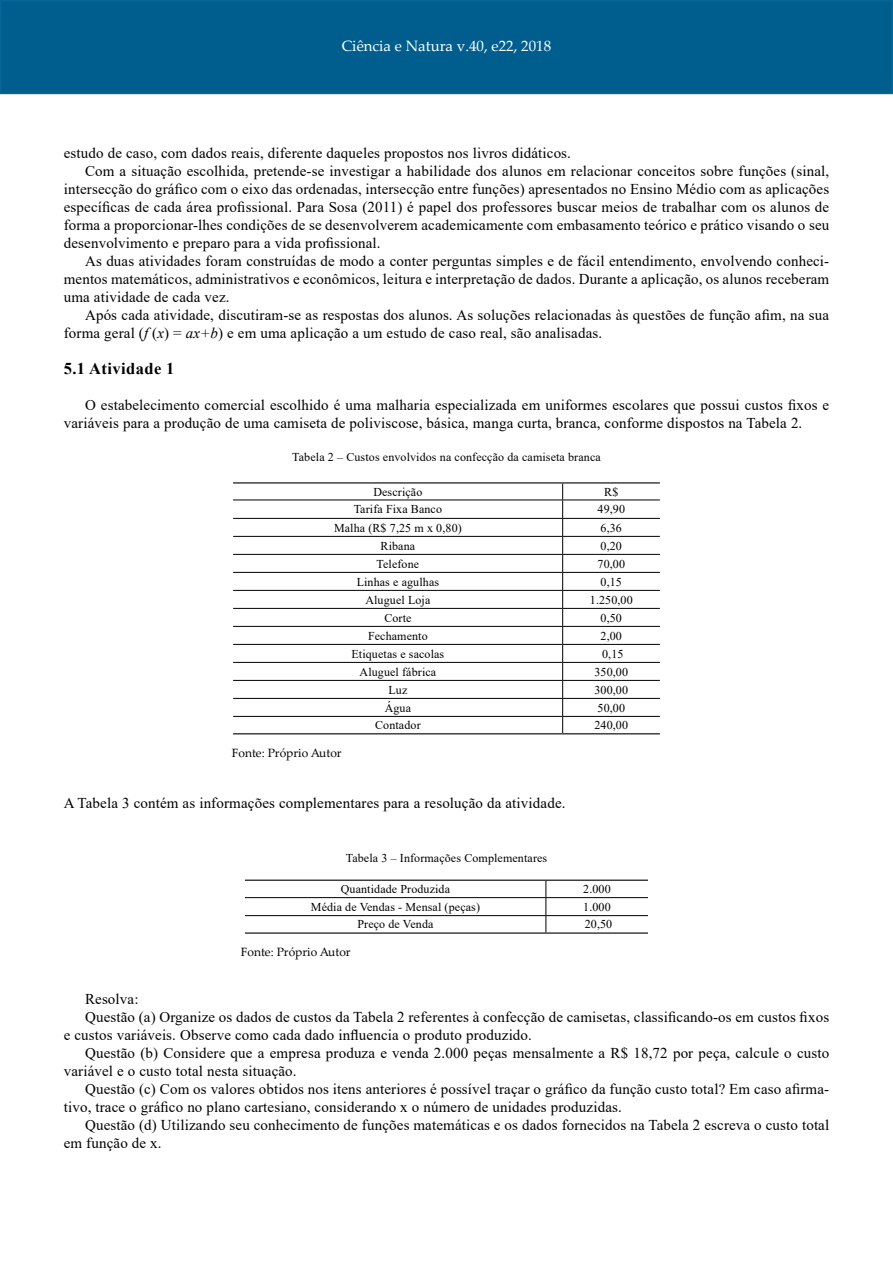
<style>
.page{position:relative;width:893px;height:1263px;background:#fff}
.page>*{position:absolute;margin:0;border:0;box-sizing:border-box;transform-origin:0 0}
.t1{font:700 16.5px "Times New Roman";letter-spacing:.025em;color:#000}
.t2{font:15px/18px "Times New Roman";letter-spacing:.01em;color:#000}
.t3{font:15px "Palatino Linotype";color:#fff}
.t4{font:12px "Times New Roman";letter-spacing:.01em;color:#000}
.t5{font:12px "Palatino Linotype";color:#000}
.s1{font-style:italic}
</style>
<div class="page">
<div style="left:0;top:0;width:893px;height:94px;background:#005e8e;border:2px solid #056699"></div>
<hr style="left:233px;top:482px;width:330px;height:1px;background:#000">
<hr style="left:563px;top:482px;width:97px;height:1px;background:#000">
<hr style="left:233px;top:733px;width:330px;height:1px;background:#000">
<hr style="left:563px;top:733px;width:97px;height:1px;background:#000">
<hr style="left:233px;top:500px;width:330px;height:1px;background:#000">
<hr style="left:563px;top:500px;width:97px;height:1px;background:#000">
<hr style="left:233px;top:518px;width:330px;height:1px;background:#000">
<hr style="left:563px;top:518px;width:97px;height:1px;background:#000">
<hr style="left:233px;top:536px;width:330px;height:1px;background:#000">
<hr style="left:563px;top:536px;width:97px;height:1px;background:#000">
<hr style="left:233px;top:554px;width:330px;height:1px;background:#000">
<hr style="left:563px;top:554px;width:97px;height:1px;background:#000">
<hr style="left:233px;top:572px;width:330px;height:1px;background:#000">
<hr style="left:563px;top:572px;width:97px;height:1px;background:#000">
<hr style="left:233px;top:590px;width:330px;height:1px;background:#000">
<hr style="left:563px;top:590px;width:97px;height:1px;background:#000">
<hr style="left:233px;top:608px;width:330px;height:1px;background:#000">
<hr style="left:563px;top:608px;width:97px;height:1px;background:#000">
<hr style="left:233px;top:626px;width:330px;height:1px;background:#000">
<hr style="left:563px;top:626px;width:97px;height:1px;background:#000">
<hr style="left:233px;top:644px;width:330px;height:1px;background:#000">
<hr style="left:563px;top:644px;width:97px;height:1px;background:#000">
<hr style="left:233px;top:662px;width:330px;height:1px;background:#000">
<hr style="left:563px;top:662px;width:97px;height:1px;background:#000">
<hr style="left:233px;top:680px;width:330px;height:1px;background:#000">
<hr style="left:563px;top:680px;width:97px;height:1px;background:#000">
<hr style="left:233px;top:698px;width:330px;height:1px;background:#000">
<hr style="left:563px;top:698px;width:97px;height:1px;background:#000">
<hr style="left:233px;top:716px;width:330px;height:1px;background:#000">
<hr style="left:563px;top:716px;width:97px;height:1px;background:#000">
<svg style="left:562px;top:483px;width:1px;height:250px"></svg>
<hr style="left:245px;top:880px;width:301px;height:1px;background:#000">
<hr style="left:546px;top:880px;width:102px;height:1px;background:#000">
<hr style="left:245px;top:932px;width:301px;height:2px;background:#000">
<hr style="left:546px;top:932px;width:102px;height:2px;background:#000">
<hr style="left:245px;top:897px;width:301px;height:1px;background:#000">
<hr style="left:546px;top:897px;width:102px;height:1px;background:#000">
<hr style="left:245px;top:915px;width:301px;height:1px;background:#000">
<hr style="left:546px;top:915px;width:102px;height:1px;background:#000">
<svg style="left:545px;top:881px;width:1px;height:51px"></svg>
<p class="t3" style="left:342px;top:35px;width:211px">Ciência e Natura v.40, e22, 2018</p>
<p class="t2" style="left:64px;top:144px;width:509px">estudo de caso, com dados reais, diferente daqueles propostos nos livros didáticos.</p>
<p class="t2" style="left:85px;top:162px;width:746px">Com a situação escolhida, pretende-se investigar a habilidade dos alunos em relacionar conceitos sobre funções (sinal,</p>
<p class="t2" style="left:64px;top:180px;width:767px">intersecção do gráfico com o eixo das ordenadas, intersecção entre funções) apresentados no Ensino Médio com as aplicações</p>
<p class="t2" style="left:64px;top:198px;width:767px">específicas de cada área profissional. Para Sosa (2011) é papel dos professores buscar meios de trabalhar com os alunos de</p>
<p class="t2" style="left:64px;top:216px;width:767px">forma a proporcionar-lhes condições de se desenvolverem academicamente com embasamento teórico e prático visando o seu</p>
<p class="t2" style="left:64px;top:234px;width:318px">desenvolvimento e preparo para a vida profissional.</p>
<p class="t2" style="left:85px;top:252px;width:746px">As duas atividades foram construídas de modo a conter perguntas simples e de fácil entendimento, envolvendo conheci-</p>
<p class="t2" style="left:64px;top:270px;width:767px">mentos matemáticos, administrativos e econômicos, leitura e interpretação de dados. Durante a aplicação, os alunos receberam</p>
<p class="t2" style="left:64px;top:288px;width:167px">uma atividade de cada vez.</p>
<p class="t2" style="left:85px;top:306px;width:746px">Após cada atividade, discutiram-se as respostas dos alunos. As soluções relacionadas às questões de função afim, na sua</p>
<p class="t2" style="left:64px;top:324px;width:540px">forma geral (<span class="s1">f</span> (<span class="s1">x</span>) = <span class="s1">ax+b</span>) e em uma aplicação a um estudo de caso real, são analisadas.</p>
<p class="t1" style="left:64px;top:357px;width:112px">5.1 Atividade 1</p>
<p class="t2" style="left:64px;top:396px;width:767px;text-indent:21px">O estabelecimento comercial escolhido é uma malharia especializada em uniformes escolares que possui custos fixos e variáveis para a produção de uma camiseta de poliviscose, básica, manga curta, branca, conforme dispostos na Tabela 2.</p>
<p class="t4" style="left:292px;top:449px;width:310px">Tabela 2 – Custos envolvidos na confecção da camiseta branca</p>
<p class="t4" style="left:373px;top:483px;width:50px">Descrição</p>
<p class="t4" style="left:604px;top:483px;width:16px">R$</p>
<p class="t4" style="left:354px;top:501px;width:90px">Tarifa Fixa Banco</p>
<p class="t4" style="left:598px;top:501px;width:29px">49,90</p>
<p class="t4" style="left:334px;top:519px;width:129px">Malha (R$ 7,25 m x 0,80)</p>
<p class="t4" style="left:601px;top:519px;width:23px">6,36</p>
<p class="t4" style="left:381px;top:537px;width:36px">Ribana</p>
<p class="t4" style="left:601px;top:537px;width:23px">0,20</p>
<p class="t4" style="left:377px;top:555px;width:44px">Telefone</p>
<p class="t4" style="left:598px;top:555px;width:29px">70,00</p>
<p class="t4" style="left:357px;top:573px;width:84px">Linhas e agulhas</p>
<p class="t4" style="left:601px;top:573px;width:23px">0,15</p>
<p class="t4" style="left:365px;top:591px;width:66px">Aluguel Loja</p>
<p class="t4" style="left:590px;top:591px;width:44px">1.250,00</p>
<p class="t4" style="left:384px;top:609px;width:29px">Corte</p>
<p class="t4" style="left:601px;top:609px;width:23px">0,50</p>
<p class="t4" style="left:368px;top:627px;width:61px">Fechamento</p>
<p class="t4" style="left:601px;top:627px;width:23px">2,00</p>
<p class="t4" style="left:351px;top:645px;width:94px">Etiquetas e sacolas</p>
<p class="t4" style="left:602px;top:645px;width:23px">0,15</p>
<p class="t4" style="left:360px;top:663px;width:78px">Aluguel fábrica</p>
<p class="t4" style="left:594px;top:663px;width:35px">350,00</p>
<p class="t4" style="left:388px;top:681px;width:20px">Luz</p>
<p class="t4" style="left:594px;top:681px;width:35px">300,00</p>
<p class="t4" style="left:385px;top:699px;width:28px">Água</p>
<p class="t4" style="left:598px;top:699px;width:29px">50,00</p>
<p class="t4" style="left:375px;top:717px;width:47px">Contador</p>
<p class="t4" style="left:594px;top:717px;width:35px">240,00</p>
<p class="t5" style="left:232px;top:745px;width:111px">Fonte: Próprio Autor</p>
<p class="t2" style="left:64px;top:793px;width:503px">A Tabela 3 contém as informações complementares para a resolução da atividade.</p>
<p class="t4" style="left:346px;top:849px;width:203px">Tabela 3 – Informações Complementares</p>
<p class="t4" style="left:341px;top:881px;width:111px">Quantidade Produzida</p>
<p class="t4" style="left:583px;top:881px;width:29px">2.000</p>
<p class="t4" style="left:311px;top:898px;width:171px">Média de Vendas - Mensal (peças)</p>
<p class="t4" style="left:583px;top:898px;width:29px">1.000</p>
<p class="t4" style="left:357px;top:916px;width:77px">Preço de Venda</p>
<p class="t4" style="left:585px;top:916px;width:29px">20,50</p>
<p class="t5" style="left:241px;top:944px;width:111px">Fonte: Próprio Autor</p>
<p class="t2" style="left:85px;top:990px;width:55px">Resolva:</p>
<p class="t2" style="left:85px;top:1008px;width:746px">Questão (a) Organize os dados de custos da Tabela 2 referentes à confecção de camisetas, classificando-os em custos fixos</p>
<p class="t2" style="left:64px;top:1026px;width:470px">e custos variáveis. Observe como cada dado influencia o produto produzido.</p>
<p class="t2" style="left:85px;top:1044px;width:746px">Questão (b) Considere que a empresa produza e venda 2.000 peças mensalmente a R$ 18,72 por peça, calcule o custo</p>
<p class="t2" style="left:64px;top:1062px;width:234px">variável e o custo total nesta situação.</p>
<p class="t2" style="left:85px;top:1080px;width:746px">Questão (c) Com os valores obtidos nos itens anteriores é possível traçar o gráfico da função custo total? Em caso afirma-</p>
<p class="t2" style="left:64px;top:1098px;width:560px">tivo, trace o gráfico no plano cartesiano, considerando x o número de unidades produzidas.</p>
<p class="t2" style="left:85px;top:1116px;width:746px">Questão (d) Utilizando seu conhecimento de funções matemáticas e os dados fornecidos na Tabela 2 escreva o custo total</p>
<p class="t2" style="left:64px;top:1134px;width:99px">em função de x.</p>
</div>
